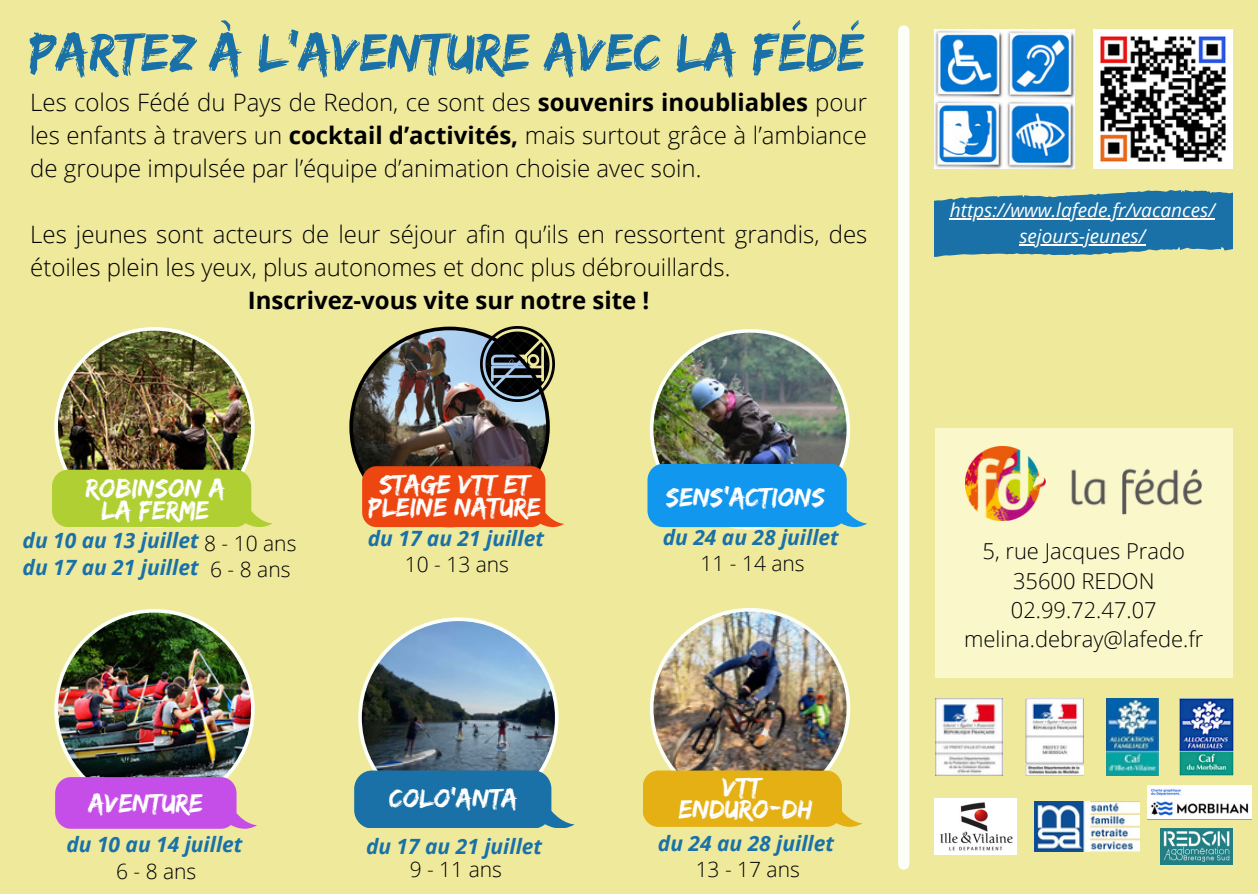
<style>
.page{position:relative;width:1258px;height:894px;background:#fff}
.page>*{position:absolute;margin:0;border:0;box-sizing:border-box;transform-origin:0 0}
.t1{font:55.2px "Edo";color:#1971a8}
.t2{font:27.3px/22.5px "Edo";color:#fff;text-align:center}
.t3{font:300 24px/33px "Open Sans";color:#000;text-align:justify}
.t4{font:700 24px "Open Sans";color:#000}
.t5{font:300 21.9px/29.4px "Open Sans";color:#000;text-align:center}
.t6{font:italic 700 21px "Open Sans";color:#1971a8}
.t7{font:300 21px "Open Sans";color:#000}
.t8{font:italic 18.9px/25.5px "Open Sans";color:#fff;text-align:center}
.s1{font-weight:700}
.s2{font-weight:300;font-style:normal;color:#000}
</style>
<div class="page">
<div style="left:0;top:0;width:1258px;height:893px;background:#efe99c"></div>
<div style="left:898px;top:31px;width:11px;height:832px;background:#fbfff7"></div>
<img style="left:349px;top:326px;width:215px;height:201px">
<img style="left:52px;top:327px;width:220px;height:200px">
<img style="left:647px;top:329px;width:220px;height:200px">
<img style="left:54px;top:609px;width:203px;height:219px">
<svg style="left:354px;top:617px;width:221px;height:211px"></svg>
<img style="left:643px;top:608px;width:219px;height:218px">
<img style="left:935px;top:698px;width:67px;height:77px">
<img style="left:935px;top:798px;width:81px;height:56px">
<img style="left:1025px;top:698px;width:59px;height:77px">
<img style="left:1107px;top:698px;width:51px;height:77px">
<img style="left:1034px;top:801px;width:106px;height:50px">
<img style="left:1179px;top:698px;width:54px;height:77px">
<img style="left:935px;top:29px;width:139px;height:140px">
<div style="left:935px;top:427px;width:297px;height:250px;background:#faf7cb"></div>
<img style="left:965px;top:446px;width:236px;height:74px">
<img style="left:1093px;top:29px;width:140px;height:140px">
<svg style="left:934px;top:190px;width:298px;height:67px;background:#3a83a7"></svg>
<hr style="left:950px;top:219px;width:265px;height:1px;background:#fff">
<hr style="left:1019px;top:244px;width:126px;height:1px;background:#fff">
<img style="left:1148px;top:785px;width:103px;height:33px">
<img style="left:1161px;top:828px;width:72px;height:36px">
<h1 class="t1" style="left:29px;top:20px;width:837px">PARTEZ À L'AVENTURE AVEC LA FÉDÉ</h1>
<p class="t3" style="left:30px;top:85px;width:838px">Les colos Fédé du Pays de Redon, ce sont des <span class="s1">souvenirs inoubliables</span> pour les enfants à travers un <span class="s1">cocktail d’activités,</span> mais surtout grâce à l’ambiance de groupe impulsée par l’équipe d’animation choisie avec soin.</p>
<p class="t3" style="left:30px;top:217px;width:838px">Les jeunes sont acteurs de leur séjour afin qu’ils en ressortent grandis, des étoiles plein les yeux, plus autonomes et donc plus débrouillards.</p>
<p class="t4" style="left:248px;top:283px;width:403px">Inscrivez-vous vite sur notre site !</p>
<p class="t2" style="left:368px;top:472px;width:174px">STAGE VTT ET<br>PLEINE NATURE</p>
<p class="t2" style="left:85px;top:476px;width:142px">ROBINSON A<br>LA FERME</p>
<p class="t2" style="left:666px;top:485px;width:160px">SENS'ACTIONS</p>
<p class="t6" style="left:23px;top:526px;width:275px">du 10 au 13 juillet <span class="s2">8 - 10 ans</span></p>
<p class="t6" style="left:663px;top:522px;width:178px">du 24 au 28 juillet</p>
<p class="t7" style="left:700px;top:548px;width:106px">11 - 14 ans</p>
<p class="t6" style="left:368px;top:523px;width:178px">du 17 au 21 juillet</p>
<p class="t7" style="left:405px;top:549px;width:106px">10 - 13 ans</p>
<p class="t6" style="left:23px;top:552px;width:269px">du 17 au 21 juillet <span class="s2">6 - 8 ans</span></p>
<p class="t2" style="left:89px;top:791px;width:116px">AVENTURE</p>
<p class="t2" style="left:389px;top:785px;width:130px">COLO'ANTA</p>
<p class="t2" style="left:679px;top:774px;width:135px">VTT<br>ENDURO-DH</p>
<p class="t6" style="left:66px;top:829px;width:178px">du 10 au 14 juillet</p>
<p class="t7" style="left:116px;top:856px;width:82px">6 - 8 ans</p>
<p class="t6" style="left:366px;top:831px;width:178px">du 17 au 21 juillet</p>
<p class="t7" style="left:410px;top:854px;width:94px">9 - 11 ans</p>
<p class="t6" style="left:658px;top:827px;width:178px">du 24 au 28 juillet</p>
<p class="t7" style="left:696px;top:854px;width:106px">13 - 17 ans</p>
<p class="t8" style="left:950px;top:197px;width:267px">https://www.lafede.fr/vacances/ sejours-jeunes/</p>
<p class="t5" style="left:964px;top:536px;width:241px">5, rue Jacques Prado<br>35600 REDON<br>02.99.72.47.07 melina.debray@lafede.fr</p>
</div>
